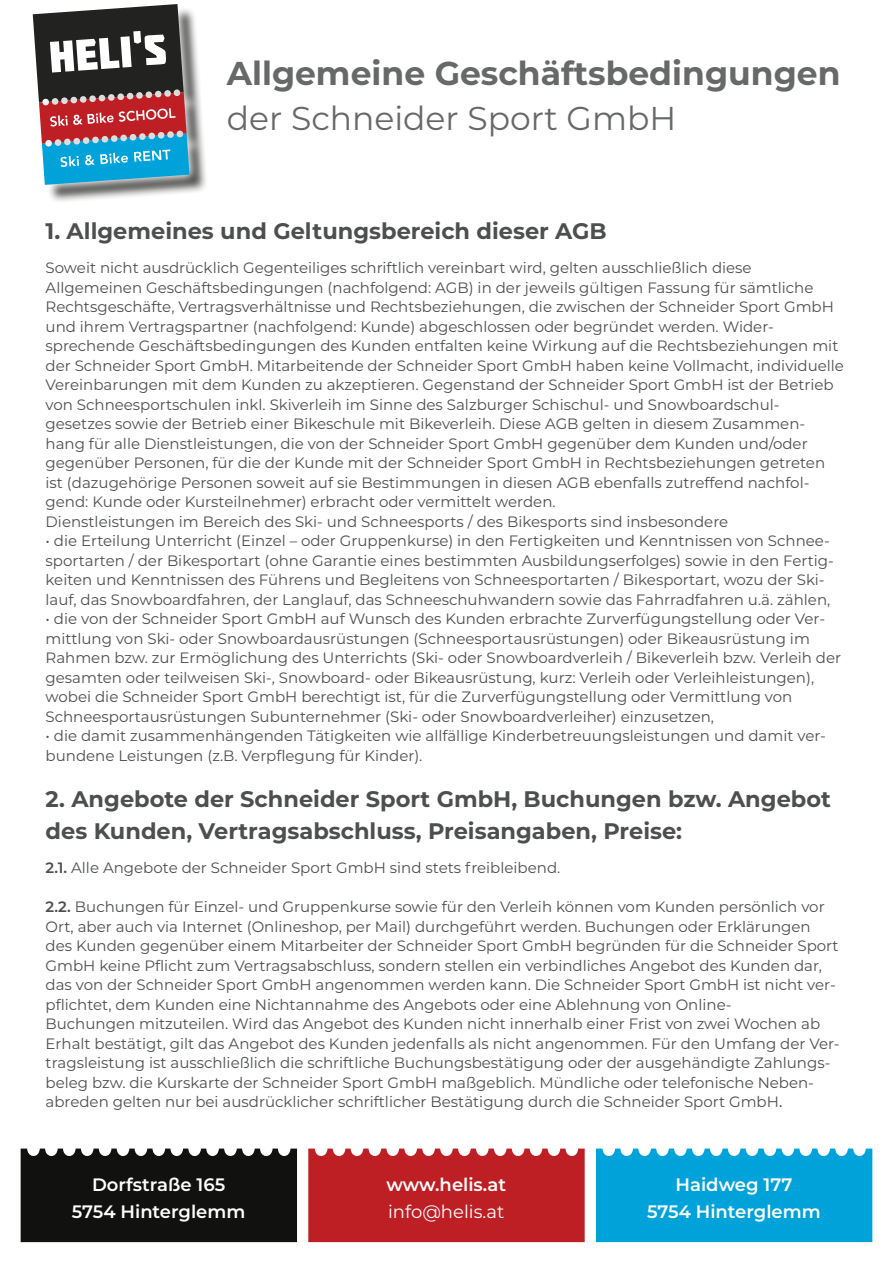
<style>
.page{position:relative;width:893px;height:1263px;background:#fff}
.page>*{position:absolute;margin:0;border:0;box-sizing:border-box;transform-origin:0 0}
.t1{font:700 33px "Montserrat";color:#676968}
.t2{font:33px "Montserrat";color:#676968}
.t3{font:700 22.5px/31.5px "Montserrat";color:#4d4f4e}
.t4{font:600 18px/27px "Montserrat";color:#fff;text-align:center}
.t5{font:18px/27px "Montserrat";color:#fff}
.t6{font:300 18px "Montserrat";letter-spacing:.03em;color:#fff}
.t7{font:15px/19.5px "Montserrat";color:#4d4f4e}
.s1{font-weight:600}
.s2{font-size:18px}
</style>
<div class="page">
<div style="left:36px;top:7px;width:172px;height:196px;background:#11110f;opacity:.75"></div>
<div style="left:23px;top:0;width:180px;height:198px;background:#fff;opacity:.75"></div>
<div style="left:33px;top:4px;width:163px;height:188px;background:#fff;opacity:.75"></div>
<svg style="left:33px;top:4px;width:157px;height:181px;background:#6b6e79"></svg>
<div style="left:596px;top:1148px;width:276px;height:94px;background:#00a3d9"></div>
<div style="left:308px;top:1148px;width:277px;height:94px;background:#be1f24"></div>
<div style="left:21px;top:1148px;width:276px;height:94px;background:#11110f"></div>
<p class="t1" style="left:227px;top:50px;width:615px">Allgemeine Geschäftsbedingungen</p>
<p class="t2" style="left:227px;top:96px;width:451px">der Schneider Sport GmbH</p>
<p class="t3" style="left:46px;top:214px;width:563px">1. Allgemeines und Geltungsbereich dieser AGB</p>
<p class="t7" style="left:46px;top:258px;width:800px">Soweit nicht ausdrücklich Gegenteiliges schriftlich vereinbart wird, gelten ausschließlich diese Allgemeinen Geschäftsbedingungen (nachfolgend: AGB) in der jeweils gültigen Fassung für sämtliche Rechtsgeschäfte, Vertragsverhältnisse und Rechtsbeziehungen, die zwischen der Schneider Sport GmbH und ihrem Vertragspartner (nachfolgend: Kunde) abgeschlossen oder begründet werden. Wider&shy;sprechende Geschäftsbedingungen des Kunden entfalten keine Wirkung auf die Rechtsbeziehungen mit der Schneider Sport GmbH. Mitarbeitende der Schneider Sport GmbH haben keine Vollmacht, individuelle Vereinbarungen mit dem Kunden zu akzeptieren. Gegenstand der Schneider Sport GmbH ist der Betrieb von Schneesportschulen inkl. Skiverleih im Sinne des Salzburger Schischul- und Snowboardschul&shy;gesetzes sowie der Betrieb einer Bikeschule mit Bikeverleih. Diese AGB gelten in diesem Zusammen&shy;hang für alle Dienstleistungen, die von der Schneider Sport GmbH gegenüber dem Kunden und/oder gegenüber Personen, für die der Kunde mit der Schneider Sport GmbH in Rechtsbeziehungen getreten ist (dazugehörige Personen soweit auf sie Bestimmungen in diesen AGB ebenfalls zutreffend nachfol&shy;gend: Kunde oder Kursteilnehmer) erbracht oder vermittelt werden.</p>
<p class="t7" style="left:46px;top:511px;width:684px">Dienstleistungen im Bereich des Ski- und Schneesports / des Bikesports sind insbesondere</p>
<p class="t7" style="left:46px;top:531px;width:790px">• die Erteilung Unterricht (Einzel – oder Gruppenkurse) in den Fertigkeiten und Kenntnissen von Schnee&shy;sportarten / der Bikesportart (ohne Garantie eines bestimmten Ausbildungserfolges) sowie in den Fertig&shy;keiten und Kenntnissen des Führens und Begleitens von Schneesportarten / Bikesportart, wozu der Ski&shy;lauf, das Snowboardfahren, der Langlauf, das Schneeschuhwandern sowie das Fahrradfahren u.ä. zählen,</p>
<p class="t7" style="left:46px;top:609px;width:797px">• die von der Schneider Sport GmbH auf Wunsch des Kunden erbrachte Zurverfügungstellung oder Ver&shy;mittlung von Ski- oder Snowboardausrüstungen (Schneesportausrüstungen) oder Bikeausrüstung im Rahmen bzw. zur Ermöglichung des Unterrichts (Ski- oder Snowboardverleih / Bikeverleih bzw. Verleih der gesamten oder teilweisen Ski-, Snowboard- oder Bikeausrüstung, kurz: Verleih oder Verleihleistungen), wobei die Schneider Sport GmbH berechtigt ist, für die Zurverfügungstellung oder Vermittlung von Schneesportausrüstungen Subunternehmer (Ski- oder Snowboardverleiher) einzusetzen,</p>
<p class="t7" style="left:46px;top:726px;width:782px">• die damit zusammenhängenden Tätigkeiten wie allfällige Kinderbetreuungsleistungen und damit ver&shy;bundene Leistungen (z.B. Verpflegung für Kinder).</p>
<p class="t3" style="left:46px;top:782px;width:787px">2. Angebote der Schneider Sport GmbH, Buchungen bzw. Angebot des Kunden, Vertragsabschluss, Preisangaben, Preise:</p>
<p class="t7" style="left:46px;top:858px;width:516px"><span class="s1">2.1.</span> Alle Angebote der Schneider Sport GmbH sind stets freibleibend.</p>
<p class="t7" style="left:46px;top:897px;width:796px"><span class="s1">2.2.</span> Buchungen für Einzel- und Gruppenkurse sowie für den Verleih können vom Kunden persönlich vor Ort, aber auch via Internet (Onlineshop, per Mail) durchgeführt werden. Buchungen oder Erklärungen des Kunden gegenüber einem Mitarbeiter der Schneider Sport GmbH begründen für die Schneider Sport GmbH keine Pflicht zum Vertragsabschluss, sondern stellen ein verbindliches Angebot des Kunden dar, das von der Schneider Sport GmbH angenommen werden kann. Die Schneider Sport GmbH ist nicht ver&shy;pflichtet, dem Kunden eine Nichtannahme des Angebots oder eine Ablehnung von Online-<br>Buchungen mitzuteilen. Wird das Angebot des Kunden nicht innerhalb einer Frist von zwei Wochen ab Erhalt bestätigt, gilt das Angebot des Kunden jedenfalls als nicht angenommen. Für den Umfang der Ver&shy;tragsleistung ist ausschließlich die schriftliche Buchungsbestätigung oder der ausgehändigte Zahlungs&shy;beleg bzw. die Kurskarte der Schneider Sport GmbH maßgeblich. Mündliche oder telefonische Neben&shy;abreden gelten nur bei ausdrücklicher schriftlicher Bestätigung durch die Schneider Sport GmbH<span class="s2">.</span></p>
<p class="t4" style="left:72px;top:1170px;width:175px">Dorfstraße 165<br>5754 Hinterglemm</p>
<p class="t5" style="left:387px;top:1170px;width:121px"><span class="s1">www.helis.at </span>info@helis.at</p>
<p class="t4" style="left:647px;top:1170px;width:175px">Haidweg 177<br>5754 Hinterglemm</p>
<p class="t6" style="left:656px;top:1194px;width:119px">Haidweg 177</p>
</div>
